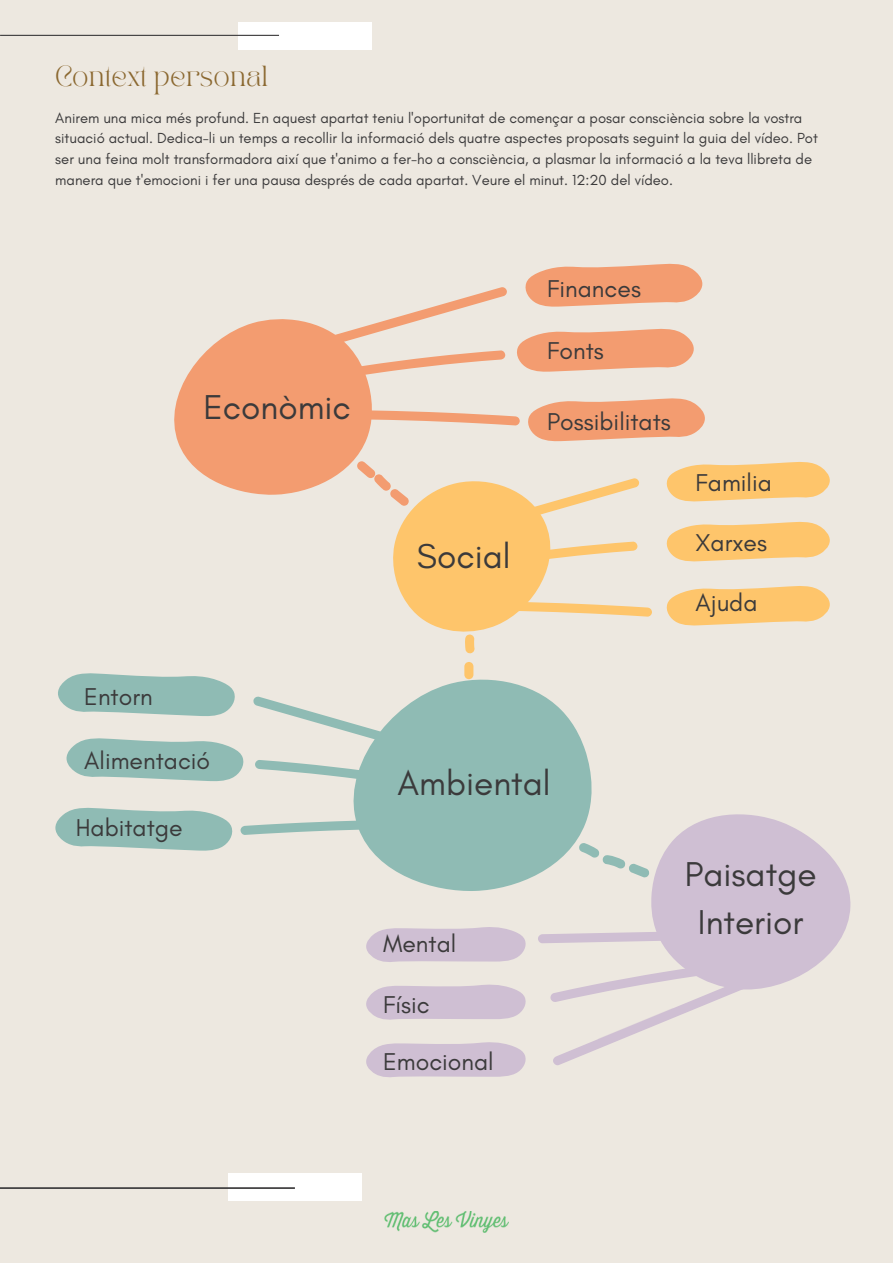
<style>
.page{position:relative;width:893px;height:1264px;background:#fff}
.page>*{position:absolute;margin:0;border:0;box-sizing:border-box;transform-origin:0 0}
.t1{font:35.1px/48.3px "Glacial Indifference";color:#3b3a3b;text-align:center}
.t2{font:24.75px "Glacial Indifference";color:#3b3a3b}
.t3{font:20.25px "TAN PEARL Regular";letter-spacing:.005em;color:#8b6830}
.t4{font:14.85px/20.7px "Glacial Indifference";color:#3b3a3b}
</style>
<div class="page">
<div style="left:0;top:0;width:892px;height:1262px;background:#ede8e0"></div>
<div style="left:228px;top:1173px;width:134px;height:27px;background:#fff"></div>
<hr style="left:0;top:1187px;width:295px;height:1px;background:#3b3a3b">
<div style="left:238px;top:22px;width:134px;height:27px;background:#fff"></div>
<hr style="left:0;top:35px;width:279px;height:1px;background:#3b3a3b">
<img style="left:384px;top:1211px;width:124px;height:21px">
<svg style="left:253px;top:696px;width:84px;height:81px"></svg>
<svg style="left:240px;top:821px;width:97px;height:14px"></svg>
<svg style="left:58px;top:673px;width:177px;height:43px"></svg>
<svg style="left:66px;top:738px;width:178px;height:43px"></svg>
<svg style="left:55px;top:807px;width:178px;height:44px"></svg>
<svg style="left:366px;top:1042px;width:160px;height:35px;background:#d2c3d4"></svg>
<svg style="left:366px;top:984px;width:160px;height:36px;background:#d3c4d4"></svg>
<svg style="left:366px;top:927px;width:160px;height:35px;background:#d2c3d4"></svg>
<svg style="left:337px;top:674px;width:255px;height:217px;fill:#8fbbb4"></svg>
<svg style="left:464px;top:662px;width:9px;height:17px"></svg>
<svg style="left:538px;top:809px;width:313px;height:256px"></svg>
<svg style="left:174px;top:263px;width:655px;height:390px"></svg>
<h3 class="t3" style="left:55px;top:65px;width:214px">Context personal</h3>
<p class="t4" style="left:55px;top:107px;width:764px">Anirem una mica més profund. En aquest apartat teniu l'oportunitat de començar a posar consciència sobre la vostra situació actual. Dedica-li un temps a recollir la informació dels quatre aspectes proposats seguint la guia del vídeo. Pot ser una feina molt transformadora així que t'animo a fer-ho a consciència, a plasmar la informació a la teva llibreta de manera que t'emocioni i fer una pausa després de cada apartat. Veure el minut. 12:20 del vídeo.</p>
<h2 class="t2" style="left:547px;top:273px;width:95px">Finances</h2>
<h1 class="t1" style="left:203px;top:382px;width:149px">Econòmic</h1>
<h2 class="t2" style="left:84px;top:681px;width:70px">Entorn</h2>
<h2 class="t2" style="left:84px;top:745px;width:127px">Alimentació</h2>
<h2 class="t2" style="left:76px;top:812px;width:108px">Habitatge</h2>
<h1 class="t1" style="left:417px;top:531px;width:95px">Social</h1>
<h2 class="t2" style="left:547px;top:336px;width:58px">Fonts</h2>
<h2 class="t2" style="left:547px;top:406px;width:125px">Possibilitats</h2>
<h2 class="t2" style="left:695px;top:467px;width:78px">Familia</h2>
<h2 class="t2" style="left:695px;top:527px;width:73px">Xarxes</h2>
<h2 class="t2" style="left:695px;top:587px;width:63px">Ajuda</h2>
<h1 class="t1" style="left:397px;top:759px;width:154px">Ambiental</h1>
<h2 class="t2" style="left:383px;top:928px;width:75px">Mental</h2>
<h2 class="t2" style="left:383px;top:989px;width:48px">Físic</h2>
<h2 class="t2" style="left:383px;top:1046px;width:112px">Emocional</h2>
<h1 class="t1" style="left:684px;top:849px;width:133px">Paisatge<br>Interior</h1>
</div>
